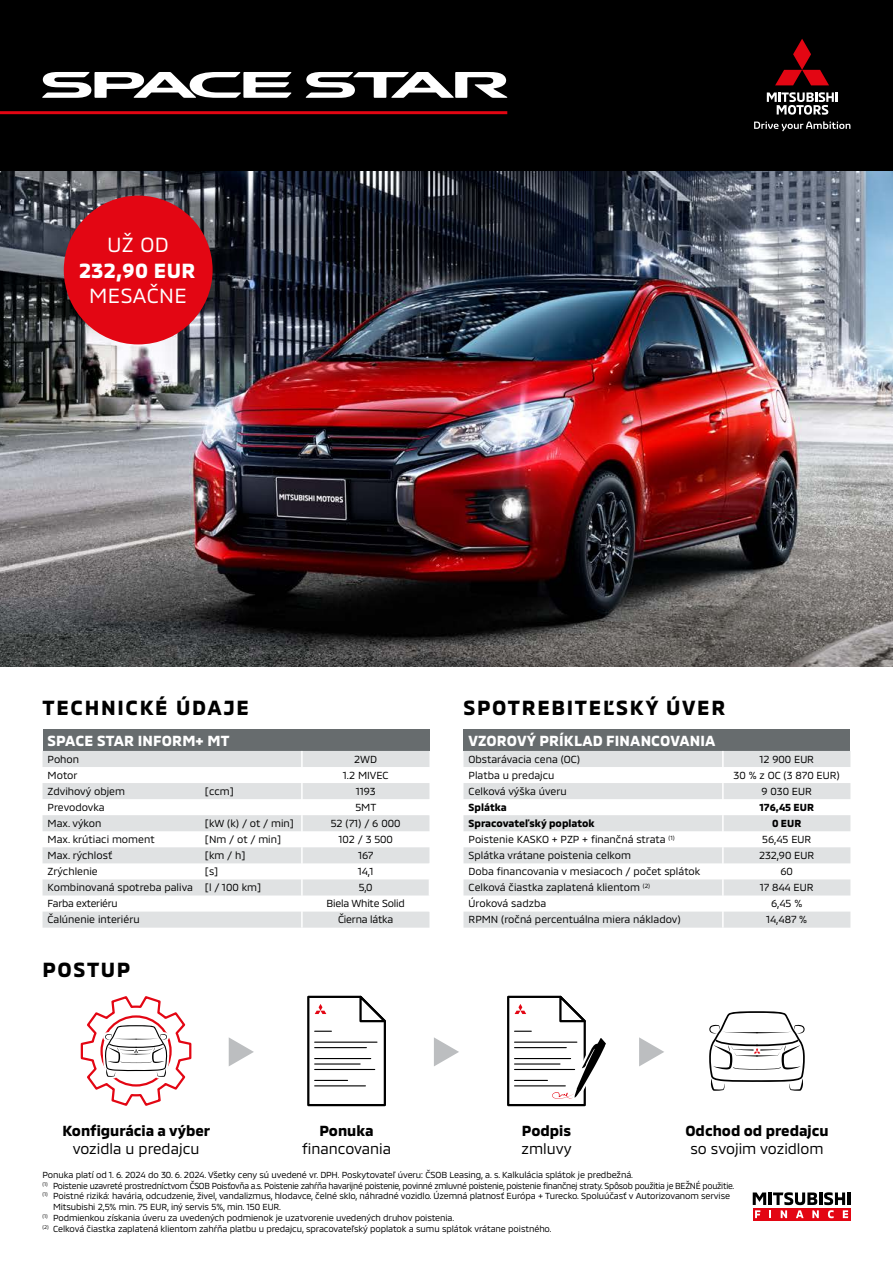
<style>
.page{position:relative;width:893px;height:1263px;background:#fff}
.page>*{position:absolute;margin:0;border:0;box-sizing:border-box;transform-origin:0 0}
.t1{font:700 21px "MMC";letter-spacing:.08em;color:#000}
.t2{font:21px "MMC";letter-spacing:.02em;color:#fff}
.t3{font:700 21px "MMC";letter-spacing:.02em;color:#fff}
.t4{font:15px "MMC";color:#000}
.t5{font:700 15px "MMC";color:#000}
.t6{font:700 15px "MMC";letter-spacing:.01em;color:#fff}
.t7{font:10.5px "MMC";color:#000}
.t8{font:700 10.5px "MMC";color:#000}
.t9{font:10.5px "MMC";letter-spacing:-.02em;color:#000}
.t10{font:9px "MMC";letter-spacing:-.01em;color:#000}
.t11{font:9px "MMC";letter-spacing:-.03em;color:#000;scale:.95 1}
</style>
<div class="page">
<img style="left:0;top:170px;width:893px;height:496px">
<div style="left:0;top:0;width:893px;height:170px;background:#000"></div>
<svg style="left:767px;top:92px;width:71px;height:23px"></svg>
<svg style="left:775px;top:39px;width:54px;height:46px"></svg>
<svg style="left:754px;top:121px;width:96px;height:10px"></svg>
<div style="left:64px;top:196px;width:149px;height:148px;background:#e30613;border-radius:50%"></div>
<div style="left:43px;top:730px;width:386px;height:21px;background:#676c6e"></div>
<svg style="left:43px;top:751px;width:386px;height:177px;fill:#e0e2e3"></svg>
<svg style="left:301px;top:751px;width:2px;height:177px"></svg>
<svg style="left:306px;top:72px;width:201px;height:26px"></svg>
<svg style="left:42px;top:72px;width:249px;height:26px"></svg>
<hr style="left:0;top:111px;width:507px;height:3px;background:#e30613">
<div style="left:463px;top:730px;width:387px;height:21px;background:#676c6e"></div>
<svg style="left:463px;top:751px;width:387px;height:177px;fill:#e0e2e3"></svg>
<svg style="left:722px;top:751px;width:2px;height:177px"></svg>
<svg style="left:80px;top:996px;width:112px;height:110px"></svg>
<svg style="left:307px;top:995px;width:79px;height:112px"></svg>
<svg style="left:507px;top:995px;width:99px;height:112px"></svg>
<svg style="left:709px;top:1011px;width:96px;height:80px"></svg>
<svg style="left:229px;top:1037px;width:25px;height:29px"></svg>
<svg style="left:434px;top:1037px;width:25px;height:29px"></svg>
<svg style="left:639px;top:1037px;width:25px;height:29px"></svg>
<svg style="left:753px;top:1218px;width:97px;height:2px"></svg>
<svg style="left:753px;top:1192px;width:97px;height:26px"></svg>
<h1 class="t2" style="left:108px;top:228px;width:63px">UŽ OD</h1>
<h1 class="t3" style="left:79px;top:254px;width:118px">232,90 EUR</h1>
<h1 class="t2" style="left:89px;top:278px;width:99px">MESAČNE</h1>
<h1 class="t1" style="left:43px;top:691px;width:208px">TECHNICKÉ ÚDAJE</h1>
<h1 class="t1" style="left:463px;top:691px;width:263px">SPOTREBITEĽSKÝ ÚVER</h1>
<h2 class="t6" style="left:48px;top:729px;width:183px">SPACE STAR INFORM+ MT</h2>
<p class="t7" style="left:48px;top:750px;width:33px">Pohon</p>
<p class="t7" style="left:354px;top:750px;width:24px">2WD</p>
<p class="t7" style="left:48px;top:767px;width:31px">Motor</p>
<p class="t7" style="left:343px;top:767px;width:47px">1.2 MIVEC</p>
<p class="t7" style="left:48px;top:783px;width:79px">Zdvihový objem</p>
<p class="t7" style="left:205px;top:783px;width:30px">[ccm]</p>
<p class="t7" style="left:356px;top:783px;width:21px">1193</p>
<p class="t7" style="left:48px;top:799px;width:59px">Prevodovka</p>
<p class="t7" style="left:355px;top:799px;width:22px">5MT</p>
<p class="t7" style="left:48px;top:815px;width:55px">Max. výkon</p>
<p class="t7" style="left:205px;top:815px;width:91px">[kW (k) / ot / min]</p>
<p class="t7" style="left:331px;top:815px;width:71px">52 (71) / 6 000</p>
<p class="t7" style="left:48px;top:831px;width:109px">Max. krútiaci moment</p>
<p class="t7" style="left:205px;top:831px;width:78px">[Nm / ot / min]</p>
<p class="t7" style="left:338px;top:831px;width:56px">102 / 3 500</p>
<p class="t7" style="left:48px;top:847px;width:66px">Max. rýchlosť</p>
<p class="t7" style="left:205px;top:847px;width:42px">[km / h]</p>
<p class="t7" style="left:358px;top:847px;width:17px">167</p>
<p class="t7" style="left:48px;top:863px;width:52px">Zrýchlenie</p>
<p class="t7" style="left:205px;top:863px;width:15px">[s]</p>
<p class="t7" style="left:358px;top:863px;width:17px">14,1</p>
<p class="t7" style="left:48px;top:879px;width:215px">Kombinovaná spotreba paliva [l / 100 km]</p>
<p class="t7" style="left:359px;top:879px;width:15px">5,0</p>
<p class="t9" style="left:48px;top:895px;width:72px">Farba exteriéru</p>
<p class="t9" style="left:327px;top:895px;width:80px">Biela White Solid</p>
<p class="t7" style="left:48px;top:911px;width:94px">Čalúnenie interiéru</p>
<p class="t9" style="left:338px;top:911px;width:57px">Čierna látka</p>
<h2 class="t6" style="left:469px;top:729px;width:248px">VZOROVÝ PRÍKLAD FINANCOVANIA</h2>
<p class="t7" style="left:469px;top:750px;width:113px">Obstarávacia cena (OC)</p>
<p class="t7" style="left:759px;top:750px;width:56px">12 900 EUR</p>
<p class="t7" style="left:469px;top:767px;width:87px">Platba u predajcu</p>
<p class="t7" style="left:734px;top:767px;width:108px">30 % z OC (3 870 EUR)</p>
<p class="t7" style="left:469px;top:783px;width:100px">Celková výška úveru</p>
<p class="t7" style="left:761px;top:783px;width:52px">9 030 EUR</p>
<p class="t8" style="left:469px;top:799px;width:40px">Splátka</p>
<p class="t8" style="left:759px;top:799px;width:56px">176,45 EUR</p>
<p class="t8" style="left:469px;top:815px;width:128px">Spracovateľský poplatok</p>
<p class="t8" style="left:772px;top:815px;width:31px">0 EUR</p>
<p class="t7" style="left:469px;top:831px;width:208px">Poistenie KASKO + PZP + finančná strata <sup>(1)</sup></p>
<p class="t7" style="left:762px;top:831px;width:51px">56,45 EUR</p>
<p class="t7" style="left:469px;top:847px;width:164px">Splátka vrátane poistenia celkom</p>
<p class="t7" style="left:759px;top:847px;width:56px">232,90 EUR</p>
<p class="t7" style="left:469px;top:863px;width:233px">Doba financovania v mesiacoch / počet splátok</p>
<p class="t7" style="left:780px;top:863px;width:14px">60</p>
<p class="t7" style="left:469px;top:879px;width:183px">Celková čiastka zaplatená klientom <sup>(2)</sup></p>
<p class="t7" style="left:760px;top:879px;width:55px">17 844 EUR</p>
<p class="t7" style="left:469px;top:895px;width:79px">Úroková sadzba</p>
<p class="t7" style="left:771px;top:895px;width:33px">6,45 %</p>
<p class="t7" style="left:469px;top:911px;width:213px">RPMN (ročná percentuálna miera nákladov)</p>
<p class="t7" style="left:766px;top:911px;width:43px">14,487 %</p>
<h1 class="t1" style="left:43px;top:953px;width:89px">POSTUP</h1>
<h2 class="t5" style="left:62px;top:1119px;width:149px">Konfigurácia a výber</h2>
<h2 class="t4" style="left:73px;top:1137px;width:128px">vozidla u predajcu</h2>
<h2 class="t5" style="left:319px;top:1119px;width:56px">Ponuka</h2>
<h2 class="t4" style="left:302px;top:1137px;width:90px">financovania</h2>
<h2 class="t5" style="left:522px;top:1119px;width:51px">Podpis</h2>
<h2 class="t4" style="left:521px;top:1137px;width:52px">zmluvy</h2>
<h2 class="t5" style="left:685px;top:1119px;width:145px">Odchod od predajcu</h2>
<h2 class="t4" style="left:690px;top:1137px;width:135px">so svojim vozidlom</h2>
<p class="t10" style="left:43px;top:1167px;width:592px">Ponuka platí od 1. 6. 2024 do 30. 6. 2024. Všetky ceny sú uvedené vr. DPH. Poskytovateľ úveru: ČSOB Leasing, a. s. Kalkulácia splátok je predbežná.</p>
<p class="t11" style="left:43px;top:1178px;width:729px"><sup>(1)</sup> Poistenie uzavreté prostredníctvom ČSOB Poisťovňa a.s. Poistenie zahŕňa havarijné poistenie, povinné zmluvné poistenie, poistenie finančnej straty. Spôsob použitia je BEŽNÉ použitie.</p>
<p class="t10" style="left:43px;top:1189px;width:689px"><sup>(1)</sup> Poistné riziká: havária, odcudzenie, živel, vandalizmus, hlodavce, čelné sklo, náhradné vozidlo. Územná platnosť Európa + Turecko. Spoluúčasť v Autorizovanom servise</p>
<p class="t10" style="left:53px;top:1199px;width:230px">Mitsubishi 2,5% min. 75 EUR, iný servis 5%, min. 150 EUR.</p>
<p class="t10" style="left:43px;top:1210px;width:413px"><sup>(1)</sup> Podmienkou získania úveru za uvedených podmienok je uzatvorenie uvedených druhov poistenia.</p>
<p class="t10" style="left:43px;top:1221px;width:510px"><sup>(2)</sup> Celková čiastka zaplatená klientom zahŕňa platbu u predajcu, spracovateľský poplatok a sumu splátok vrátane poistného.</p>
</div>
